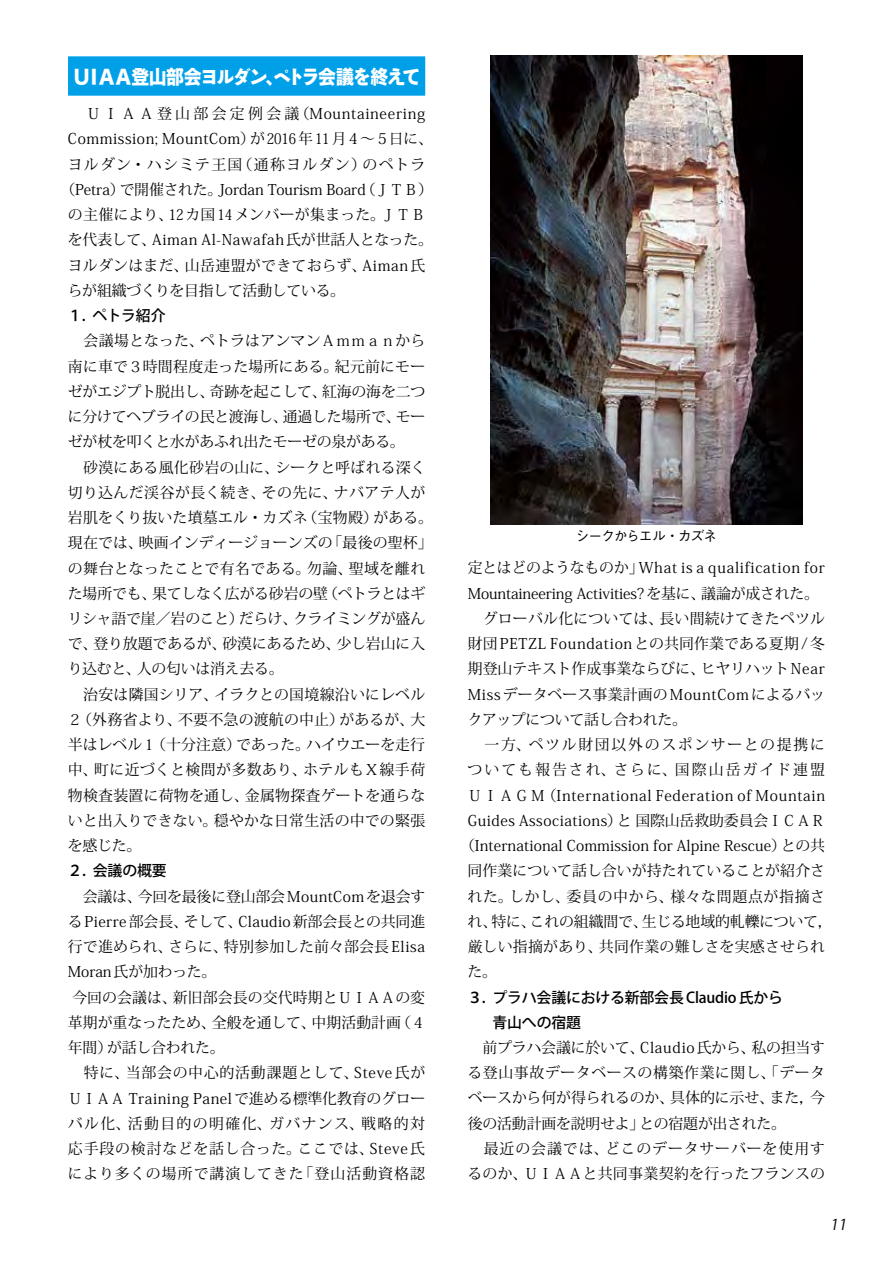
<style>
.page{position:relative;width:893px;height:1263px;background:#fff}
.page>*{position:absolute;margin:0;border:0;box-sizing:border-box;transform-origin:0 0}
.t1{font:19.2px "Hira Sans Old Std W8";letter-spacing:-.065em;color:#fff;scale:.93 1}
.t2{font:14.85px/25.2px "Koz Min Pro";letter-spacing:.01em;color:#000}
.t3{font:14.85px "Koz Min Pro";letter-spacing:.05em;color:#000}
.t4{font:14.85px "Koz Min Pro";letter-spacing:.04em;color:#000}
.t5{font:14.85px "Koz Min Pro";letter-spacing:-.015em;color:#000}
.t6{font:500 14.85px/25.2px "Koz Go Pro";letter-spacing:-.01em;color:#000}
.t7{font:14.85px "Koz Min Pro";letter-spacing:.035em;color:#000}
.t8{font:14.85px "Koz Min Pro";letter-spacing:.085em;color:#000}
.t9{font:14.85px "Koz Min Pro";letter-spacing:.095em;color:#000}
.t10{font:14.85px "Koz Min Pro";letter-spacing:.07em;color:#000}
.t11{font:14.85px "Koz Min Pro";letter-spacing:.115em;color:#000}
.t12{font:14.85px "Koz Min Pro";letter-spacing:.135em;color:#000}
.t13{font:14.85px "Koz Min Pro";letter-spacing:-.02em;color:#000}
.t14{font:14.85px "Koz Min Pro";letter-spacing:-.01em;color:#000}
.t15{font:italic 14.85px "Koz Go Pro";color:#000}
.t16{font:500 13.8px "Gothic BBB Pro";letter-spacing:-.085em;color:#000}
</style>
<div class="page">
<div style="left:68px;top:56px;width:357px;height:40px;background:#00a0e9"></div>
<img style="left:490px;top:56px;width:313px;height:469px">
<p class="t1" style="left:73px;top:66px;width:375px">ＵＩＡＡ登山部会ヨルダン、ペトラ会議を終えて</p>
<p class="t3" style="left:68px;top:103px;width:359px">　ＵＩＡＡ登山部会定例会議（Mountaineering</p>
<p class="t4" style="left:68px;top:128px;width:366px">Commission; MountCom）が２０１６年１１月４～５日に、</p>
<p class="t8" style="left:68px;top:154px;width:359px">ヨルダン・ハシミテ王国（通称ヨルダン）のペトラ</p>
<p class="t2" style="left:60px;top:176px;width:374px">（Petra）で開催された。Jordan Tourism Board（ＪＴＢ）</p>
<p class="t2" style="left:68px;top:202px;width:359px">の主催により、１２カ国１４メンバーが集まった。ＪＴＢ</p>
<p class="t2" style="left:68px;top:227px;width:366px">を代表して、Aiman Al-Nawafah氏が世話人となった。</p>
<p class="t2" style="left:68px;top:252px;width:359px">ヨルダンはまだ、山岳連盟ができておらず、Aiman氏</p>
<p class="t13" style="left:68px;top:280px;width:279px">らが組織づくりを目指して活動している。</p>
<p class="t6" style="left:68px;top:304px;width:100px">１．ペトラ紹介</p>
<p class="t2" style="left:68px;top:328px;width:367px">　会議場となった、ペトラはアンマンＡｍｍａｎから南に車で３時間程度走った場所にある。紀元前にモーゼがエジプト脱出し、奇跡を起こして、紅海の海を二つに分けてヘブライの民と渡海し、通過した場所で、モーゼが杖を叩くと水があふれ出たモーゼの泉がある。<br>　砂漠にある風化砂岩の山に、シークと呼ばれる深く切り込んだ渓谷が長く続き、その先に、ナバアテ人が岩肌をくり抜いた墳墓エル・カズネ（宝物殿）がある。現在では、映画インディージョーンズの「最後の聖杯」の舞台となったことで有名である。勿論、聖域を離れた場所でも、果てしなく広がる砂岩の壁（ペトラとはギリシャ語で崖／岩のこと）だらけ、クライミングが盛んで、登り放題であるが、砂漠にあるため、少し岩山に入り込むと、人の匂いは消え去る。<br>　治安は隣国シリア、イラクとの国境線沿いにレベル<br>２（外務省より、不要不急の渡航の中止）があるが、大半はレベル１（十分注意）であった。ハイウエーを走行中、町に近づくと検問が多数あり、ホテルもＸ線手荷物検査装置に荷物を通し、金属物探査ゲートを通らないと出入りできない。穏やかな日常生活の中での緊張を感じた。</p>
<p class="t6" style="left:68px;top:859px;width:101px">２．会議の概要</p>
<p class="t2" style="left:68px;top:883px;width:359px">　会議は、今回を最後に登山部会MountComを退会す</p>
<p class="t2" style="left:68px;top:908px;width:359px">る Pierre部会長、そして、Claudio新部会長との共同進</p>
<p class="t2" style="left:68px;top:933px;width:359px">行で進められ、さらに、特別参加した前々部会長 Elisa</p>
<p class="t14" style="left:68px;top:961px;width:150px">Moran氏が加わった。</p>
<p class="t2" style="left:72px;top:984px;width:354px">今回の会議は、新旧部会長の交代時期とＵＩＡＡの変</p>
<p class="t2" style="left:68px;top:1009px;width:359px">革期が重なったため、全般を通して、中期活動計画（４</p>
<p class="t5" style="left:68px;top:1037px;width:158px">年間）が話し合われた。</p>
<p class="t3" style="left:68px;top:1062px;width:359px">　特に、当部会の中心的活動課題として、Steve氏が</p>
<p class="t2" style="left:68px;top:1085px;width:359px">ＵＩＡＡ Training Panelで進める標準化教育のグロー</p>
<p class="t9" style="left:68px;top:1113px;width:359px">バル化、活動目的の明確化、ガバナンス、戦略的対</p>
<p class="t3" style="left:68px;top:1138px;width:359px">応手段の検討などを話し合った。ここでは、Steve氏</p>
<p class="t10" style="left:68px;top:1163px;width:359px">により多くの場所で講演してきた「登山活動資格認</p>
<p class="t16" style="left:575px;top:524px;width:143px">シークからエル・カズネ</p>
<p class="t3" style="left:468px;top:557px;width:359px">定とはどのようなものか」What is a qualification for</p>
<p class="t2" style="left:468px;top:580px;width:353px">Mountaineering Activities?を基に、議論が成された。</p>
<p class="t2" style="left:468px;top:605px;width:359px">　グローバル化については、長い間続けてきたペツル</p>
<p class="t3" style="left:468px;top:633px;width:359px">財団PETZL Foundationとの共同作業である夏期/冬</p>
<p class="t2" style="left:468px;top:656px;width:359px">期登山テキスト作成事業ならびに、ヒヤリハット Near</p>
<p class="t2" style="left:468px;top:681px;width:359px">Missデータベース事業計画のMountComによるバッ</p>
<p class="t5" style="left:467px;top:709px;width:221px">クアップについて話し合われた。</p>
<p class="t11" style="left:468px;top:734px;width:359px">　一方、ペツル財団以外のスポンサーとの提携に</p>
<p class="t12" style="left:468px;top:759px;width:359px">ついても報告され、さらに、国際山岳ガイド連盟</p>
<p class="t3" style="left:467px;top:784px;width:359px">ＵＩＡＧＭ（International Federation of Mountain</p>
<p class="t7" style="left:468px;top:810px;width:359px">Guides Associations）と国際山岳救助委員会ＩＣＡＲ</p>
<p class="t2" style="left:460px;top:832px;width:366px">（International Commission for Alpine Rescue）との共</p>
<p class="t2" style="left:468px;top:858px;width:359px">同作業について話し合いが持たれていることが紹介さ</p>
<p class="t4" style="left:468px;top:885px;width:359px">れた。しかし、委員の中から、様々な問題点が指摘さ</p>
<p class="t5" style="left:468px;top:911px;width:367px">れ、特に、これの組織間で、生じる地域的軋轢について，</p>
<p class="t2" style="left:468px;top:933px;width:359px">厳しい指摘があり、共同作業の難しさを実感させられ</p>
<p class="t2" style="left:468px;top:959px;width:31px">た。</p>
<p class="t6" style="left:467px;top:985px;width:317px">３．プラハ会議における新部会長 Claudio 氏から　 青山への宿題</p>
<p class="t2" style="left:468px;top:1034px;width:359px">　前プラハ会議に於いて、Claudio氏から、私の担当する登山事故データベースの構築作業に関し、「データベースから何が得られるのか、具体的に示せ、また，今後の活動計画を説明せよ」との宿題が出された。<br>　最近の会議では、どこのデータサーバーを使用するのか、ＵＩＡＡと共同事業契約を行ったフランスの</p>
<p class="t15" style="left:830px;top:1214px;width:21px">11</p>
</div>
